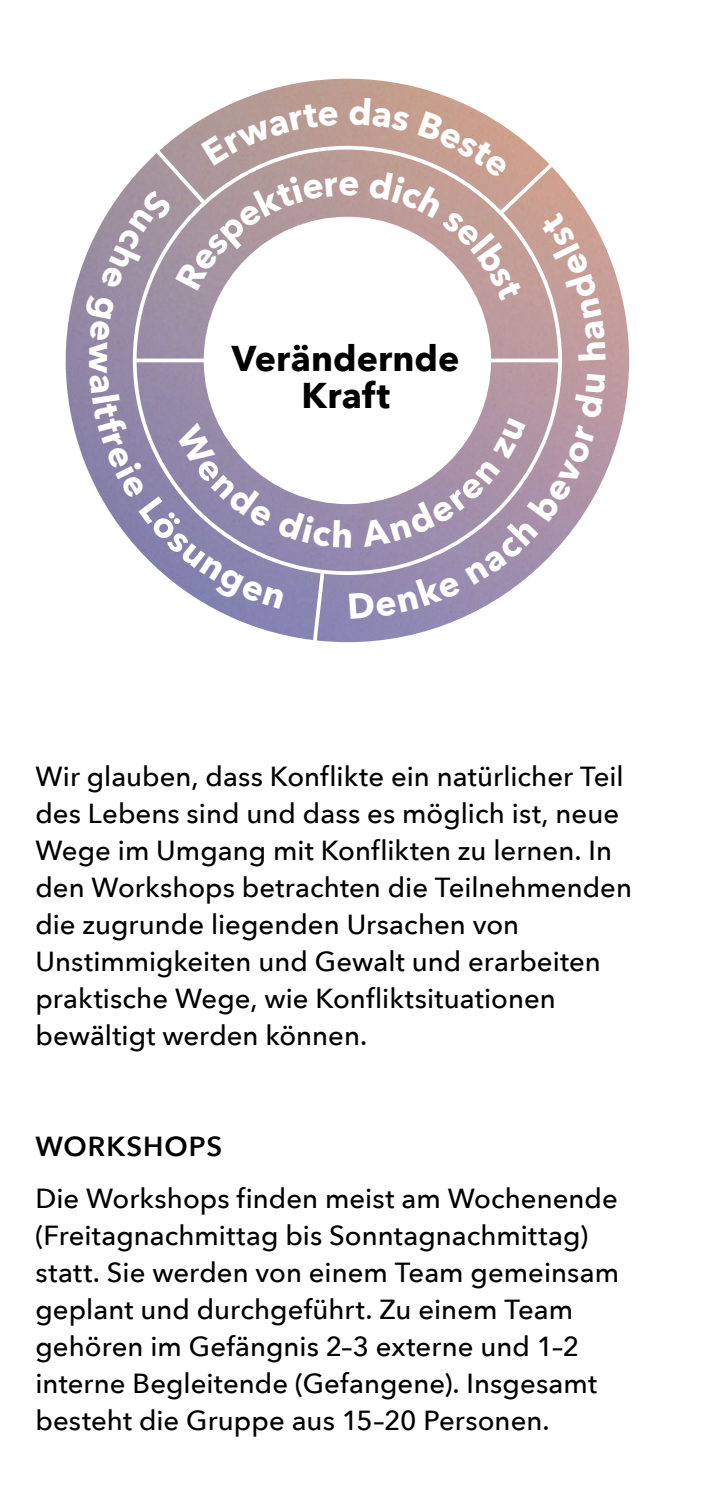
<style>
.page{position:relative;width:709px;height:1489px;background:#fff}
.page>*{position:absolute;margin:0;border:0;box-sizing:border-box;transform-origin:0 0}
.t1{font:700 35.75px/37px "Avenir Next";color:#000;text-align:center}
.t2{font:500 27.5px/37px "Avenir Next";color:#000}
.t3{font:600 27.5px "Avenir Next";letter-spacing:.035em;color:#000}
</style>
<div class="page">
<img style="left:248px;top:79px;width:199px;height:18px">
<svg style="left:85px;top:97px;width:520px;height:521px"></svg>
<h1 class="t1" style="left:232px;top:341px;width:229px">Verändernde<br>Kraft</h1>
<p class="t2" style="left:35px;top:758px;width:598px">Wir glauben, dass Konflikte ein natürlicher Teil des Lebens sind und dass es möglich ist, neue Wege im Umgang mit Konflikten zu lernen. In den Workshops betrachten die Teilnehmenden die zugrunde liegenden Ursachen von Unstimmigkeiten und Gewalt und erarbeiten praktische Wege, wie Konfliktsituationen bewältigt werden können.</p>
<p class="t3" style="left:35px;top:1128px;width:188px">WORKSHOPS</p>
<p class="t2" style="left:35px;top:1180px;width:585px">Die Workshops finden meist am Wochenende (Freitagnachmittag bis Sonntagnachmittag) statt. Sie werden von einem Team gemeinsam geplant und durchgeführt. Zu einem Team gehören im Gefängnis 2–3 externe und 1–2 interne Begleitende (Gefangene). Insgesamt besteht die Gruppe aus 15–20 Personen.</p>
</div>
